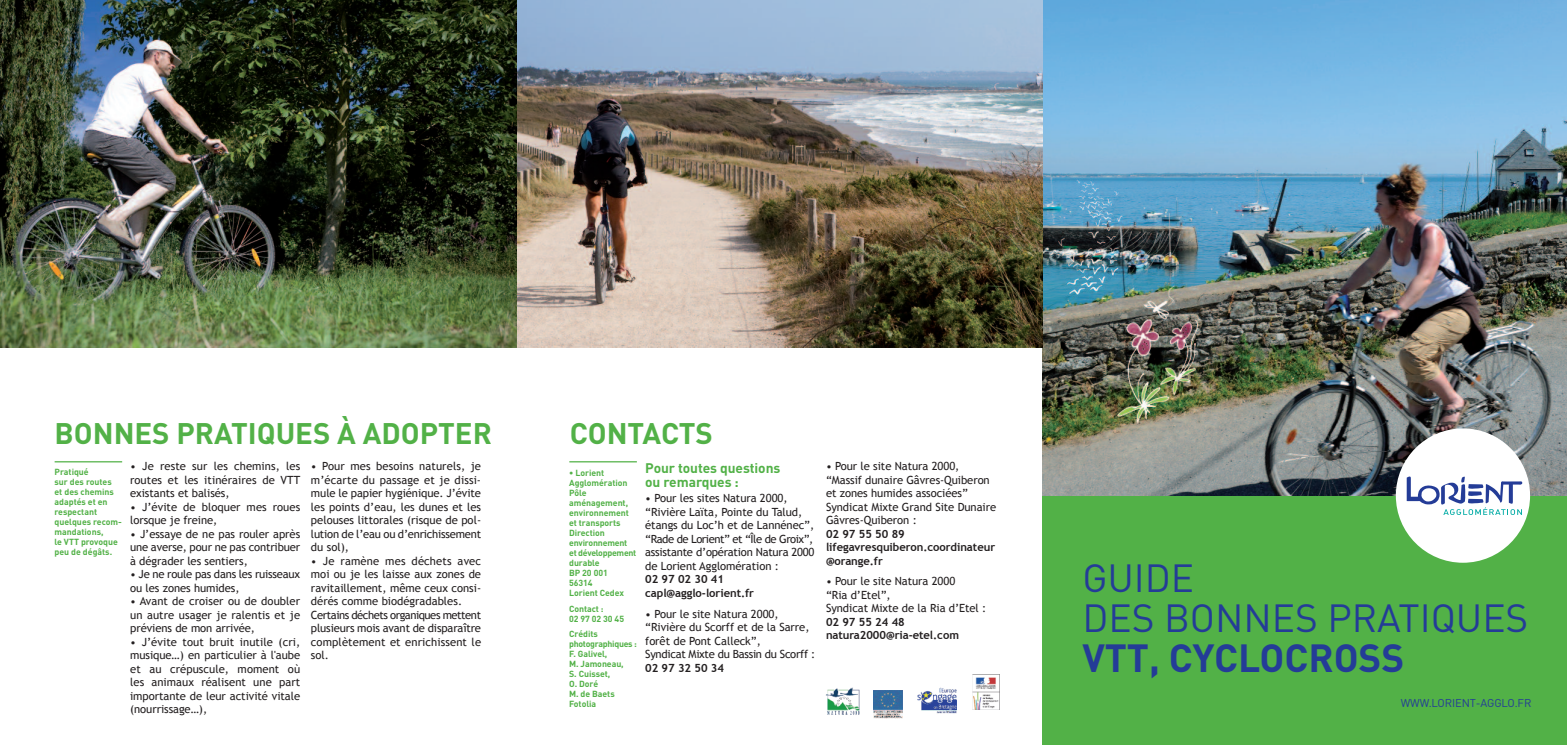
<style>
.page{position:relative;width:1567px;height:745px;background:#fff}
.page>*{position:absolute;margin:0;border:0;box-sizing:border-box;transform-origin:0 0}
.t1{font:38.75px/40px "DIN";color:#243c97}
.t2{font:700 38.75px "DIN";color:#243c97}
.t3{font:700 29.38px "DIN";color:#52b147}
.t4{font:700 13.75px/13.8px "DIN";letter-spacing:-.005em;color:#52b147}
.t5{font:11.25px/13.5px "Trebuchet MS";letter-spacing:-.005em;color:#231f20}
.t6{font:700 11.25px/13.5px "Trebuchet MS";letter-spacing:-.005em;color:#231f20}
.t7{font:11.25px "DIN";letter-spacing:-.01em;color:#243c97}
.t8{font:700 8.75px/10px "DIN";letter-spacing:-.005em;color:#52b147}
</style>
<div class="page">
<img style="left:1042px;top:0;width:524px;height:496px">
<div style="left:1042px;top:496px;width:524px;height:248px;background:#52b147"></div>
<div style="left:1395px;top:428px;width:134px;height:134px;background:#fff;border-radius:50%"></div>
<svg style="left:1406px;top:476px;width:115px;height:38px"></svg>
<img style="left:0;top:0;width:1042px;height:347px">
<hr style="left:55px;top:461px;width:67px;height:1px;background:#52b147">
<hr style="left:569px;top:461px;width:68px;height:1px;background:#52b147">
<svg style="left:956px;top:689px;width:1px;height:25px"></svg>
<img style="left:917px;top:687px;width:39px;height:27px">
<svg style="left:859px;top:689px;width:1px;height:26px"></svg>
<img style="left:826px;top:687px;width:33px;height:28px">
<img style="left:972px;top:674px;width:27px;height:35px">
<svg style="left:902px;top:690px;width:1px;height:28px"></svg>
<img style="left:873px;top:690px;width:29px;height:28px">
<h2 class="t3" style="left:55px;top:416px;width:439px">BONNES PRATIQUES À ADOPTER</h2>
<p class="t8" style="left:55px;top:467px;width:69px">Pratiqué<br>sur des routes<br>et des chemins adaptés et en respectant quelques recom&shy;mandations,<br>le VTT provoque peu de dégâts.</p>
<p class="t4" style="left:645px;top:461px;width:137px">Pour toutes questions ou remarques :</p>
<h2 class="t3" style="left:569px;top:416px;width:145px">CONTACTS</h2>
<p class="t8" style="left:569px;top:468px;width:69px">• Lorient<br>Agglomération<br>Pôle aménagement, environnement et transports<br>Direction environnement et développement durable<br>BP 20 001<br>56314<br>Lorient Cedex</p>
<p class="t8" style="left:569px;top:603px;width:56px">Contact :<br>02 97 02 30 45</p>
<p class="t8" style="left:569px;top:628px;width:69px">Crédits photographiques :<br>F. Galivel,<br>M. Jamoneau,<br>S. Cuisset,<br>O. Doré<br>M. de Baets<br>Fotolia</p>
<p class="t5" style="left:130px;top:459px;width:172px;text-align:justify">• Je reste sur les chemins, les routes et les itinéraires de VTT existants et balisés,</p>
<p class="t5" style="left:130px;top:499px;width:172px">• J’évite de bloquer mes roues lorsque je freine,</p>
<p class="t5" style="left:130px;top:526px;width:172px;text-align:justify">• J’essaye de ne pas rouler après une averse, pour ne pas contribuer à dégrader les sentiers,</p>
<p class="t5" style="left:130px;top:567px;width:172px">• Je ne roule pas dans les ruisseaux ou les zones humides,</p>
<p class="t5" style="left:130px;top:594px;width:172px;text-align:justify">• Avant de croiser ou de doubler un autre usager je ralentis et je préviens de mon arrivée,</p>
<p class="t5" style="left:130px;top:634px;width:172px;text-align:justify">• J’évite tout bruit inutile (cri, musique…) en particulier à l'aube et au crépuscule, moment où les animaux réalisent une part importante de leur activité vitale (nourrissage…),</p>
<p class="t5" style="left:311px;top:459px;width:172px;text-align:justify">• Pour mes besoins naturels, je m’écarte du passage et je dissi&shy;mule le papier hygiénique. J’évite les points d’eau, les dunes et les pelouses littorales (risque de pol&shy;lution de l’eau ou d’enrichissement du sol),</p>
<p class="t5" style="left:311px;top:553px;width:172px">• Je ramène mes déchets avec moi ou je les laisse aux zones de ravitaillement, même ceux consi&shy;dérés comme biodégradables.<br>Certains déchets organiques mettent plusieurs mois avant de disparaître complètement et enrichissent le sol.</p>
<p class="t5" style="left:645px;top:491px;width:171px">• Pour les sites Natura 2000, “Rivière Laïta, Pointe du Talud, étangs du Loc’h et de Lannénec”, “Rade de Lorient” et “Île de Groix”, assistante d’opération Natura 2000 de Lorient Agglomération :</p>
<p class="t6" style="left:645px;top:572px;width:110px">02 97 02 30 41 capl@agglo-lorient.fr</p>
<p class="t5" style="left:645px;top:606px;width:171px">• Pour le site Natura 2000, “Rivière du Scorff et de la Sarre, forêt de Pont Calleck”,<br>Syndicat Mixte du Bassin du Scorff :</p>
<p class="t6" style="left:645px;top:660px;width:80px">02 97 32 50 34</p>
<p class="t5" style="left:826px;top:459px;width:172px">• Pour le site Natura 2000, “Massif dunaire Gâvres-Quiberon et zones humides associées”<br>Syndicat Mixte Grand Site Dunaire<br>Gâvres-Quiberon :</p>
<p class="t6" style="left:826px;top:526px;width:171px">02 97 55 50 89 lifegavresquiberon.coordinateur @orange.fr</p>
<p class="t5" style="left:826px;top:574px;width:162px">• Pour le site Natura 2000<br>“Ria d’Etel”,<br>Syndicat Mixte de la Ria d’Etel :</p>
<p class="t6" style="left:826px;top:614px;width:134px">02 97 55 24 48 natura2000@ria-etel.com</p>
<h1 class="t1" style="left:1082px;top:558px;width:447px">GUIDE<br>DES BONNES PRATIQUES</h1>
<h1 class="t2" style="left:1082px;top:635px;width:323px">VTT, CYCLOCROSS</h1>
<p class="t7" style="left:1400px;top:696px;width:132px">WWW.LORIENT-AGGLO.FR</p>
</div>
